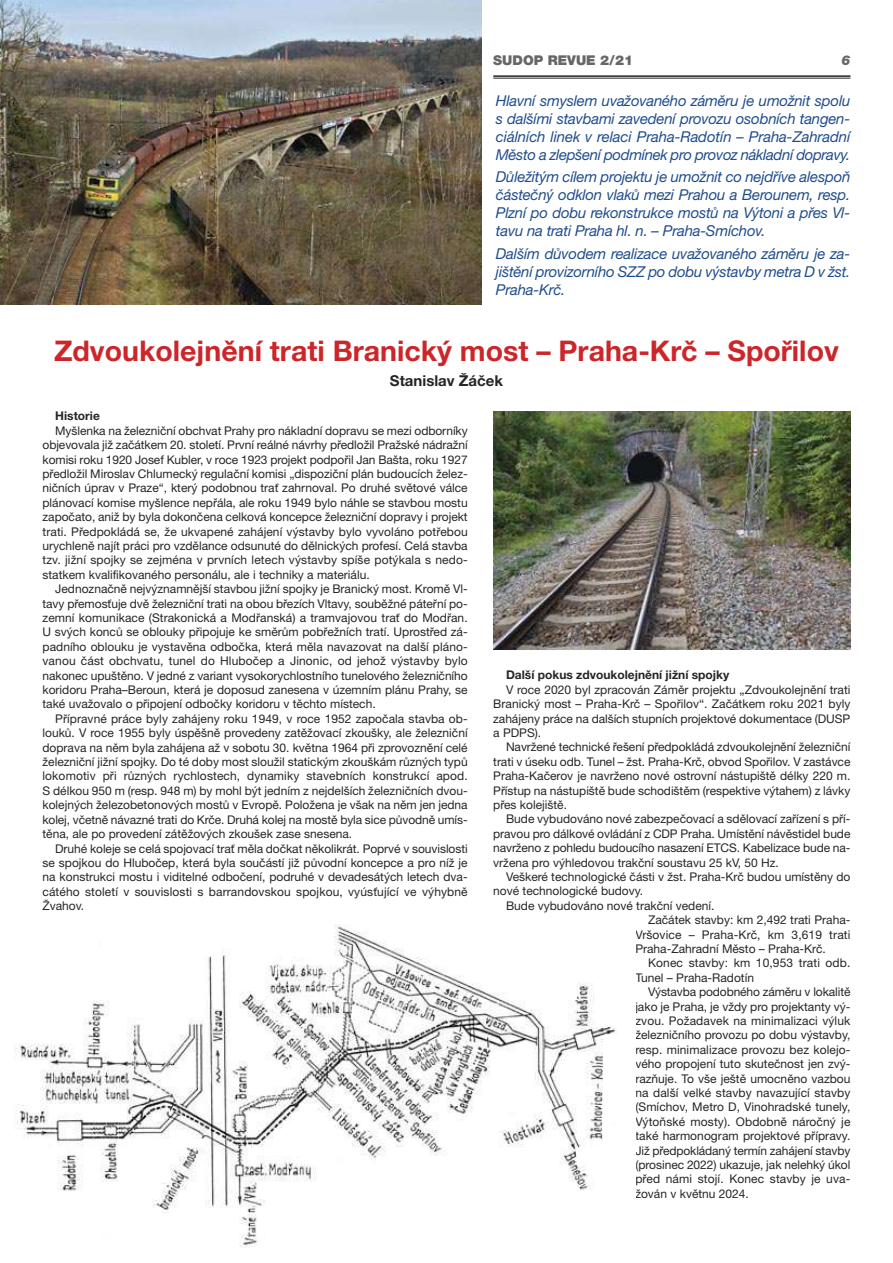
<style>
.page{position:relative;width:893px;height:1263px;background:#fff}
.page>*{position:absolute;margin:0;border:0;box-sizing:border-box;transform-origin:0 0}
.t1{font:700 28.5px "Helvetica Neue CE";color:#cc262a}
.t2{font:italic 15px/18px "Helvetica Neue CE";letter-spacing:-.02em;color:#204d8c;text-align:justify}
.t3{font:700 15px "Helvetica Neue CE";color:#262526}
.t4{font:900 13.5px "Helvetica Neue CE";color:#686767}
.t5{font:italic 900 13.5px "Helvetica Neue CE";color:#686767}
.t6{font:12px/14.4px "Helvetica Neue CE";color:#262526;text-align:justify}
.t7{font:700 12px "Helvetica Neue CE";color:#262526}
</style>
<div class="page">
<hr style="left:493px;top:75px;width:357px;height:2px;background:#262526">
<hr style="left:493px;top:78px;width:357px;height:1px;background:#262526">
<img style="left:0;top:0;width:481px;height:305px">
<img style="left:493px;top:412px;width:357px;height:237px">
<img style="left:14px;top:925px;width:602px;height:322px">
<p class="t4" style="left:493px;top:52px;width:141px">SUDOP REVUE 2/21</p>
<p class="t5" style="left:841px;top:52px;width:11px">6</p>
<p class="t2" style="left:496px;top:93px;width:356px">Hlavní smyslem uvažovaného záměru je umožnit spolu s dalšími stavbami zavedení provozu osobních tangen&shy;ciálních linek v relaci Praha-Radotín – Praha-Zahradní Město a zlepšení podmínek pro provoz nákladní dopravy.</p>
<p class="t2" style="left:496px;top:170px;width:356px">Důležitým cílem projektu je umožnit co nejdříve alespoň částečný odklon vlaků mezi Prahou a Berounem, resp.<br>Plzní po dobu rekonstrukce mostů na Výtoni a přes Vl&shy;tavu na trati Praha hl. n. – Praha-Smíchov.</p>
<p class="t2" style="left:496px;top:246px;width:356px">Dalším důvodem realizace uvažovaného záměru je za&shy;jištění provizorního SZZ po dobu výstavby metra D v žst.<br>Praha-Krč.</p>
<h1 class="t1" style="left:54px;top:337px;width:786px">Zdvoukolejnění trati Branický most – Praha-Krč – Spořilov</h1>
<p class="t3" style="left:390px;top:373px;width:115px">Stanislav Žáček</p>
<p class="t7" style="left:55px;top:410px;width:46px">Historie</p>
<p class="t6" style="left:43px;top:424px;width:427px;text-indent:13px">Myšlenka na železniční obchvat Prahy pro nákladní dopravu se mezi odborníky objevovala již začátkem 20. století. První reálné návrhy předložil Pražské nádražní komisi roku 1920 Josef Kubler, v roce 1923 projekt podpořil Jan Bašta, roku 1927 předložil Miroslav Chlumecký regulační komisi „dispoziční plán budoucích želez&shy;ničních úprav v Praze“, který podobnou trať zahrnoval. Po druhé světové válce plánovací komise myšlence nepřála, ale roku 1949 bylo náhle se stavbou mostu započato, aniž by byla dokončena celková koncepce železniční dopravy i projekt trati. Předpokládá se, že ukvapené zahájení výstavby bylo vyvoláno potřebou urychleně najít práci pro vzdělance odsunuté do dělnických profesí. Celá stavba tzv. jižní spojky se zejména v prvních letech výstavby spíše potýkala s nedo&shy;statkem kvalifikovaného personálu, ale i techniky a materiálu.</p>
<p class="t6" style="left:43px;top:582px;width:427px;text-indent:13px">Jednoznačně nejvýznamnější stavbou jižní spojky je Branický most. Kromě Vl&shy;tavy přemosťuje dvě železniční trati na obou březích Vltavy, souběžné páteřní po&shy;zemní komunikace (Strakonická a Modřanská) a tramvajovou trať do Modřan.<br>U svých konců se oblouky připojuje ke směrům pobřežních tratí. Uprostřed zá&shy;padního oblouku je vystavěna odbočka, která měla navazovat na další pláno&shy;vanou část obchvatu, tunel do Hlubočep a Jinonic, od jehož výstavby bylo nakonec upuštěno. V jedné z variant vysokorychlostního tunelového železničního koridoru Praha–Beroun, která je doposud zanesena v územním plánu Prahy, se také uvažovalo o připojení odbočky koridoru v těchto místech.</p>
<p class="t6" style="left:43px;top:712px;width:427px;text-indent:13px">Přípravné práce byly zahájeny roku 1949, v roce 1952 započala stavba ob&shy;louků. V roce 1955 byly úspěšně provedeny zatěžovací zkoušky, ale železniční doprava na něm byla zahájena až v sobotu 30. května 1964 při zprovoznění celé železniční jižní spojky. Do té doby most sloužil statickým zkouškám různých typů lokomotiv při různých rychlostech, dynamiky stavebních konstrukcí apod.<br>S délkou 950 m (resp. 948 m) by mohl být jedním z nejdelších železničních dvou&shy;kolejných železobetonových mostů v Evropě. Položena je však na něm jen jedna kolej, včetně návazné trati do Krče. Druhá kolej na mostě byla sice původně umís&shy;těna, ale po provedení zátěžových zkoušek zase snesena.</p>
<p class="t6" style="left:43px;top:841px;width:427px;text-indent:13px">Druhé koleje se celá spojovací trať měla dočkat několikrát. Poprvé v souvislosti se spojkou do Hlubočep, která byla součástí již původní koncepce a pro níž je na konstrukci mostu i viditelné odbočení, podruhé v devadesátých letech dva&shy;cátého století v souvislosti s barrandovskou spojkou, vyúsťující ve výhybně Žvahov.</p>
<p class="t7" style="left:506px;top:669px;width:225px">Další pokus zdvoukolejnění jižní spojky</p>
<p class="t6" style="left:493px;top:683px;width:359px;text-indent:13px">V roce 2020 byl zpracován Záměr projektu „Zdvoukolejnění trati Branický most – Praha-Krč – Spořilov“. Začátkem roku 2021 byly zahájeny práce na dalších stupních projektové dokumentace (DUSP a PDPS).</p>
<p class="t6" style="left:493px;top:740px;width:359px;text-indent:13px">Navržené technické řešení předpokládá zdvoukolejnění železniční trati v úseku odb. Tunel – žst. Praha-Krč, obvod Spořilov. V zastávce Praha-Kačerov je navrženo nové ostrovní nástupiště délky 220 m.<br>Přístup na nástupiště bude schodištěm (respektive výtahem) z lávky přes kolejiště.</p>
<p class="t6" style="left:493px;top:812px;width:359px;text-indent:13px">Bude vybudováno nové zabezpečovací a sdělovací zařízení s pří&shy;pravou pro dálkové ovládání z CDP Praha. Umístění návěstidel bude navrženo z pohledu budoucího nasazení ETCS. Kabelizace bude na&shy;vržena pro výhledovou trakční soustavu 25 kV, 50 Hz.</p>
<p class="t6" style="left:506px;top:870px;width:346px">Veškeré technologické části v žst. Praha-Krč budou umístěny do</p>
<p class="t6" style="left:493px;top:884px;width:152px">nové technologické budovy.</p>
<p class="t6" style="left:506px;top:899px;width:210px">Bude vybudováno nové trakční vedení.</p>
<p class="t6" style="left:648px;top:913px;width:204px">Začátek stavby: km 2,492 trati Praha-</p>
<p class="t6" style="left:635px;top:927px;width:217px">Vršovice – Praha-Krč, km 3,619 trati</p>
<p class="t6" style="left:635px;top:942px;width:192px">Praha-Zahradní Město – Praha-Krč.</p>
<p class="t6" style="left:648px;top:956px;width:204px">Konec stavby: km 10,953 trati odb.</p>
<p class="t6" style="left:635px;top:971px;width:120px">Tunel – Praha-Radotín</p>
<p class="t6" style="left:648px;top:985px;width:204px">Výstavba podobného záměru v lokalitě</p>
<p class="t6" style="left:635px;top:999px;width:217px">jako je Praha, je vždy pro projektanty vý-</p>
<p class="t6" style="left:635px;top:1014px;width:217px">zvou. Požadavek na minimalizaci výluk</p>
<p class="t6" style="left:635px;top:1028px;width:217px">železničního provozu po dobu výstavby,</p>
<p class="t6" style="left:635px;top:1043px;width:217px">resp. minimalizace provozu bez kolejo-</p>
<p class="t6" style="left:635px;top:1057px;width:217px">vého propojení tuto skutečnost jen zvý-</p>
<p class="t6" style="left:635px;top:1071px;width:217px">razňuje. To vše ještě umocněno vazbou</p>
<p class="t6" style="left:635px;top:1086px;width:217px">na další velké stavby navazující stavby</p>
<p class="t6" style="left:635px;top:1100px;width:217px">(Smíchov, Metro D, Vinohradské tunely,</p>
<p class="t6" style="left:635px;top:1115px;width:217px">Výtoňské mosty). Obdobně náročný je</p>
<p class="t6" style="left:635px;top:1129px;width:217px">také harmonogram projektové přípravy.</p>
<p class="t6" style="left:635px;top:1143px;width:217px">Již předpokládaný termín zahájení stavby</p>
<p class="t6" style="left:635px;top:1158px;width:217px">(prosinec 2022) ukazuje, jak nelehký úkol</p>
<p class="t6" style="left:635px;top:1172px;width:217px">před námi stojí. Konec stavby je uva-</p>
<p class="t6" style="left:635px;top:1187px;width:115px">žován v květnu 2024.</p>
</div>
